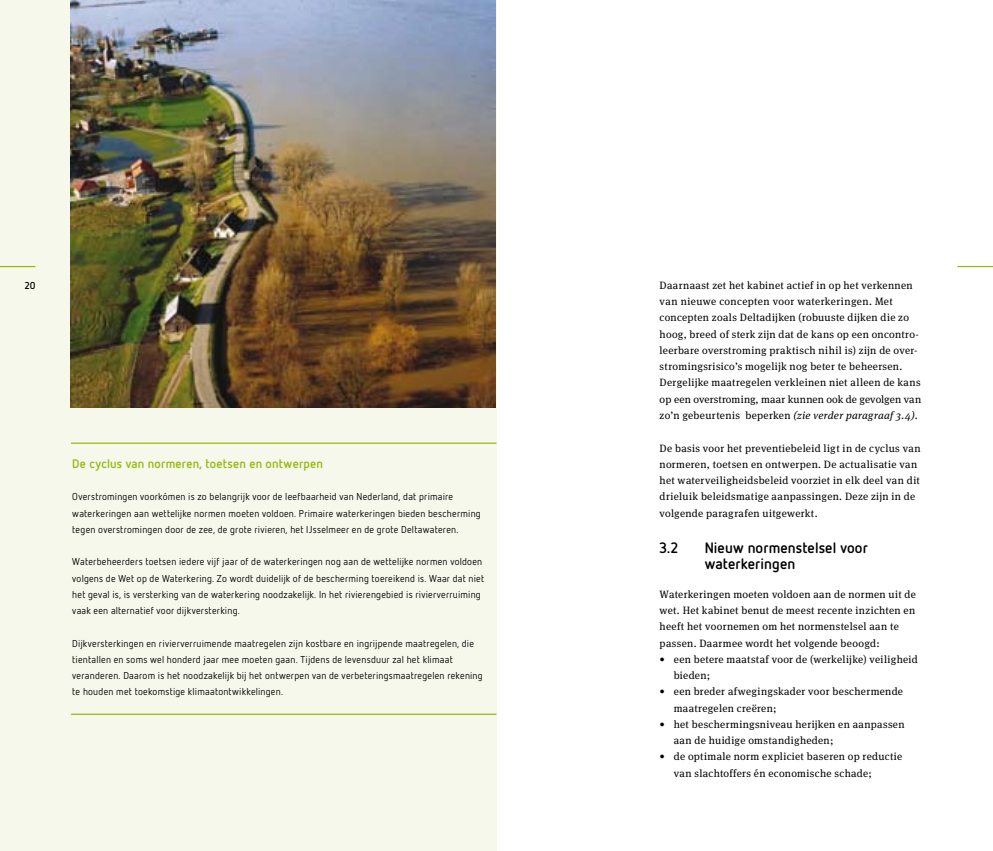
<style>
.page{position:relative;width:993px;height:851px;background:#fff}
.page>*{position:absolute;margin:0;border:0;box-sizing:border-box;transform-origin:0 0}
.t1{font:700 15px/16.2px "Netto OT";letter-spacing:.005em;color:#000}
.t2{font:700 12.5px "Netto OT";letter-spacing:.015em;color:#97b911}
.t3{font:10.62px/16.2px "Meta Serif OT";letter-spacing:.03em;color:#000}
.t4{font:10px/16.2px "Netto OT";letter-spacing:.025em;color:#000}
.t5{font:700 10px "Netto OT";color:#000}
.s1{font-style:italic}
</style>
<div class="page">
<div style="left:0;top:0;width:496px;height:850px;background:#f6f8ec"></div>
<hr style="left:957px;top:266px;width:35px;height:1px;background:#97b911">
<hr style="left:0;top:266px;width:35px;height:1px;background:#97b911">
<img style="left:71px;top:0;width:424px;height:407px">
<hr style="left:71px;top:442px;width:425px;height:1px;background:#97b911">
<hr style="left:71px;top:713px;width:425px;height:1px;background:#97b911">
<p class="t5" style="left:25px;top:279px;width:12px">20</p>
<p class="t2" style="left:72px;top:455px;width:252px">De cyclus van normeren, toetsen en ontwerpen</p>
<p class="t4" style="left:72px;top:488px;width:410px">Overstromingen voorkómen is zo belangrijk voor de leefbaarheid van Nederland, dat primaire waterkeringen aan wettelijke normen moeten voldoen. Primaire waterkeringen bieden bescherming tegen overstromingen door de zee, de grote rivieren, het IJsselmeer en de grote Deltawateren.</p>
<p class="t4" style="left:72px;top:553px;width:413px">Waterbeheerders toetsen iedere vijf jaar of de waterkeringen nog aan de wettelijke normen voldoen volgens de Wet op de Waterkering. Zo wordt duidelijk of de bescherming toereikend is. Waar dat niet het geval is, is versterking van de waterkering noodzakelijk. In het rivierengebied is rivierverruiming vaak een alternatief voor dijkversterking.</p>
<p class="t4" style="left:72px;top:634px;width:412px">Dijkversterkingen en rivierverruimende maatregelen zijn kostbare en ingrijpende maatregelen, die tientallen en soms wel honderd jaar mee moeten gaan. Tijdens de levensduur zal het klimaat veranderen. Daarom is het noodzakelijk bij het ontwerpen van de verbeteringsmaatregelen rekening te houden met toekomstige klimaatontwikkelingen.</p>
<p class="t3" style="left:659px;top:277px;width:263px">Daarnaast zet het kabinet actief in op het verkennen van nieuwe concepten voor waterkeringen. Met concepten zoals Deltadijken (robuuste dijken die zo hoog, breed of sterk zijn dat de kans op een oncontro&shy;leerbare overstroming praktisch nihil is) zijn de over&shy;stromingsrisico’s mogelijk nog beter te beheersen.<br>Dergelijke maatregelen verkleinen niet alleen de kans op een overstroming, maar kunnen ook de gevolgen van zo’n gebeurtenis beperken <span class="s1">(zie verder paragraaf 3.4)</span>.</p>
<p class="t3" style="left:659px;top:440px;width:262px">De basis voor het preventiebeleid ligt in de cyclus van normeren, toetsen en ontwerpen. De actualisatie van het waterveiligheidsbeleid voorziet in elk deel van dit drieluik beleidsmatige aanpassingen. Deze zijn in de volgende paragrafen uitgewerkt.</p>
<h1 class="t1" style="left:659px;top:539px;width:20px">3.2</h1>
<h1 class="t1" style="left:704px;top:539px;width:164px">Nieuw normenstelsel voor waterkeringen</h1>
<p class="t3" style="left:659px;top:586px;width:258px">Waterkeringen moeten voldoen aan de normen uit de wet. Het kabinet benut de meest recente inzichten en heeft het voornemen om het normenstelsel aan te passen. Daarmee wordt het volgende beoogd:</p>
<p class="t3" style="left:673px;top:651px;width:245px;text-indent:-14px">• een betere maatstaf voor de (werkelijke) veiligheid bieden;</p>
<p class="t3" style="left:673px;top:683px;width:231px;text-indent:-14px">• een breder afwegingskader voor beschermende maatregelen creëren;</p>
<p class="t3" style="left:673px;top:716px;width:232px;text-indent:-14px">• het beschermingsniveau herijken en aanpassen aan de huidige omstandigheden;</p>
<p class="t3" style="left:673px;top:748px;width:230px;text-indent:-14px">• de optimale norm expliciet baseren op reductie van slachtoffers én economische schade;</p>
</div>
